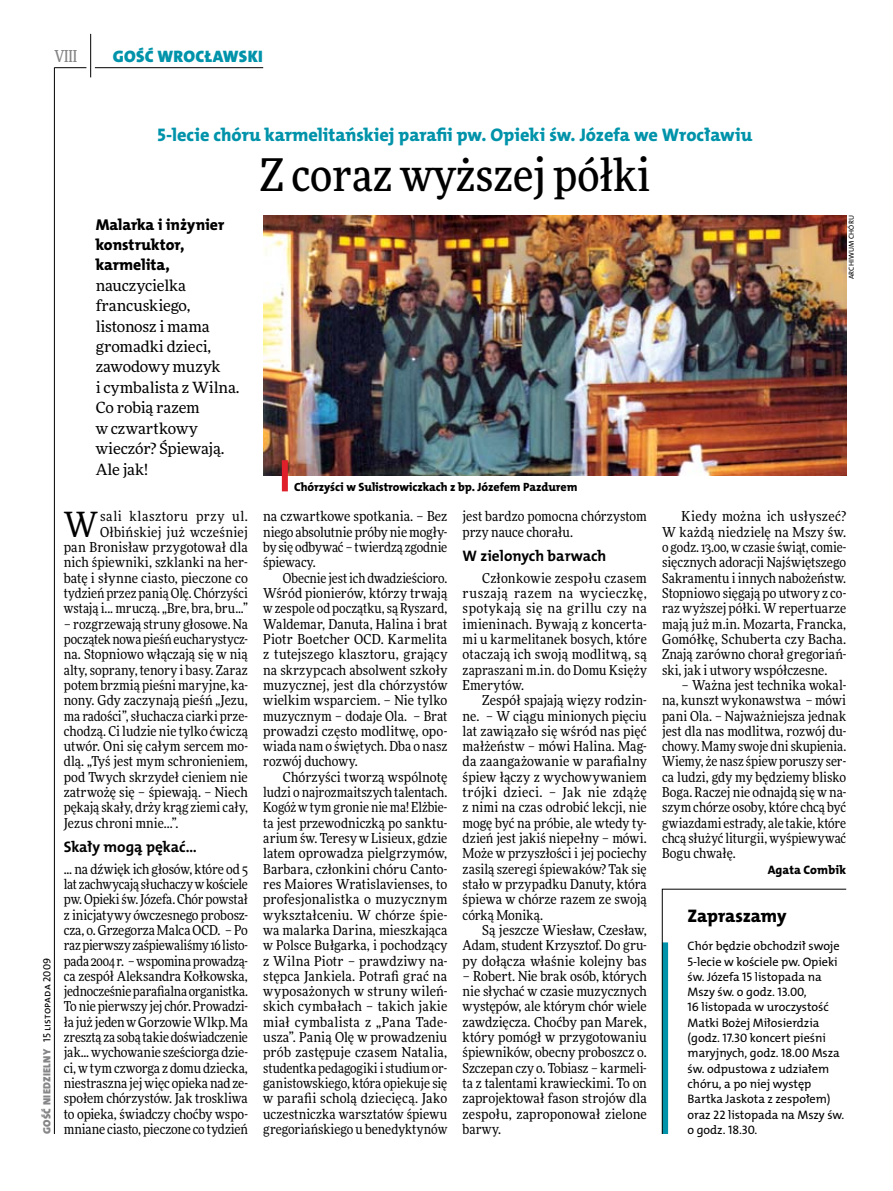
<style>
.page{position:relative;width:893px;height:1191px;background:#fff}
.page>*{position:absolute;margin:0;border:0;box-sizing:border-box;transform-origin:0 0}
.t1{font:500 45px "Freeday Narrow";color:#000}
.t2{font:34.8px "Freeday Narrow News";color:#000}
.t3{font:18.3px "The Mix HP8 Ex Bld";color:#0093aa}
.t4{font:18.3px "The Mix HP8 Ex Bld";color:#000}
.t5{font:16.65px "The Mix HP9 Blk";letter-spacing:.02em;color:#0093aa}
.t6{font:500 16.5px "Freeday Narrow";color:#858486;scale:.9 1}
.t7{font:15.75px/20.4px "The Mix HP8 Ex Bld";color:#000}
.t8{font:15.45px/20.4px "Freeday News";letter-spacing:-.005em;color:#000}
.t9{font:15.3px "The Mix HP7 Bld";color:#000}
.t10{font:13.65px/15.3px "Freeday Narrow News";letter-spacing:.005em;color:#000;text-align:justify}
.t11{font:12.3px/15.3px "The Mix HP5 Plain";letter-spacing:-.005em;color:#000}
.t12{font:12.3px "The Mix HP8 Ex Bld";letter-spacing:.02em;color:#000}
.t13{font:12px "The Mix HP8 Ex Bld";letter-spacing:-.005em;color:#000}
.t14{font:10.5px "The Mix HP5 Plain";letter-spacing:.015em;color:#000}
.t15{font:7.2px "The Mix HP5 Plain";letter-spacing:.015em;color:#000}
.s1{font-family:"The Mix HP9 Blk";color:#858486}
</style>
<div class="page">
<hr style="left:54px;top:67px;width:1px;height:1067px;background:#000">
<hr style="left:90px;top:34px;width:1px;height:43px;background:#000">
<hr style="left:54px;top:67px;width:32px;height:1px;background:#000">
<hr style="left:95px;top:67px;width:168px;height:1px;background:#000">
<svg style="left:662px;top:888px;width:185px;height:246px"></svg>
<img style="left:263px;top:215px;width:583px;height:260px">
<div style="left:282px;top:460px;width:6px;height:31px;background:#df1f2a"></div>
<p class="t6" style="left:54px;top:46px;width:27px">VIII</p>
<p class="t5" style="left:113px;top:46px;width:152px">GOŚĆ WROCŁAWSKI</p>
<h3 class="t3" style="left:157px;top:123px;width:596px">5-lecie chóru karmelitańskiej parafii pw. Opieki św. Józefa we Wrocławiu</h3>
<h1 class="t1" style="left:260px;top:147px;width:392px">Z coraz wyższej półki</h1>
<p class="t14" style="left:40px;top:1134px;width:178px;rotate:-90deg"><span class="s1">GOŚĆ NIEDZIELNY</span> 15 listopada 2009</p>
<p class="t7" style="left:96px;top:214px;width:130px">Malarka i inżynier konstruktor, karmelita,</p>
<p class="t8" style="left:96px;top:275px;width:145px">nauczycielka francuskiego, listonosz i mama gromadki dzieci, zawodowy muzyk<br>i cymbalista z Wilna.<br>Co robią razem<br>w czwartkowy wieczór? Śpiewają.<br>Ale jak!</p>
<h2 class="t2" style="left:64px;top:503px;width:36px">W</h2>
<p class="t10" style="left:64px;top:509px;width:186px;text-align:right">sali klasztoru przy ul.<br>Ołbińskiej już wcześniej<br>pan Bronisław przygotował dla nich śpiewniki, szklanki na her&shy;batę i słynne ciasto, pieczone co tydzień przez panią Olę. Chórzyści wstają i... mruczą. „Bre, bra, bru...”</p>
<p class="t10" style="left:64px;top:616px;width:186px">– rozgrzewają struny głosowe. Na początek nowa pieśń eucharystycz&shy;na. Stopniowo włączają się w nią alty, soprany, tenory i basy. Zaraz potem brzmią pieśni maryjne, ka&shy;nony. Gdy zaczynają pieśń „Jezu, ma radości”, słuchacza ciarki prze&shy;chodzą. Ci ludzie nie tylko ćwiczą utwór. Oni się całym sercem mo&shy;dlą. „Tyś jest mym schronieniem, pod Twych skrzydeł cieniem nie zatrwożę się – śpiewają. – Niech pękają skały, drży krąg ziemi cały, Jezus chroni mnie...”.</p>
<p class="t9" style="left:64px;top:837px;width:134px">Skały mogą pękać...</p>
<p class="t10" style="left:64px;top:861px;width:186px">... na dźwięk ich głosów, które od 5 lat zachwycają słuchaczy wkościele pw. Opieki św. Józefa. Chór powstał z inicjatywy ówczesnego probosz&shy;cza, o. Grzegorza Malca OCD. – Po raz pierwszy zaśpiewaliśmy 16 listo&shy;pada 2004 r. – wspomina prowadzą&shy;ca zespół Aleksandra Kołkowska, jednocześnie parafialna organistka.<br>To nie pierwszy jej chór. Prowadzi&shy;ła już jeden w Gorzowie Wlkp. Ma zresztą za sobą takie doświadczenie jak... wychowanie sześciorga dzie&shy;ci, w tym czworga z domu dziecka, niestraszna jej więc opieka nad ze&shy;społem chórzystów. Jak troskliwa to opieka, świadczy choćby wspo&shy;mniane ciasto, pieczone co tydzień</p>
<p class="t13" style="left:294px;top:479px;width:284px">Chórzyści w Sulistrowiczkach z bp. Józefem Pazdurem</p>
<p class="t10" style="left:263px;top:509px;width:186px">na czwartkowe spotkania. – Bez niego absolutnie próby nie mogły&shy;by się odbywać – twierdzą zgodnie śpiewacy.</p>
<p class="t10" style="left:263px;top:570px;width:186px;text-indent:20px">Obecnie jest ich dwadzieścioro.<br>Wśród pionierów, którzy trwają w zespole od początku, są Ryszard, Waldemar, Danuta, Halina i brat Piotr Boetcher OCD. Karmelita z tutejszego klasztoru, grający na skrzypcach absolwent szkoły muzycznej, jest dla chórzystów wielkim wsparciem. – Nie tylko muzycznym – dodaje Ola. – Brat prowadzi często modlitwę, opo&shy;wiada nam o świętych. Dba o nasz rozwój duchowy.</p>
<p class="t10" style="left:263px;top:769px;width:186px;text-indent:20px">Chórzyści tworzą wspólnotę ludzi o najrozmaitszych talentach.<br>Kogóż w tym gronie nie ma! Elżbie&shy;ta jest przewodniczką po sanktu&shy;arium św. Teresy w Lisieux, gdzie latem oprowadza pielgrzymów, Barbara, członkini chóru Canto&shy;res Maiores Wratislavienses, to profesjonalistka o muzycznym wykształceniu. W chórze śpie&shy;wa malarka Darina, mieszkająca w Polsce Bułgarka, i pochodzący z Wilna Piotr – prawdziwy na&shy;stępca Jankiela. Potrafi grać na wyposażonych w struny wileń&shy;skich cymbałach – takich jakie miał cymbalista z „Pana Tade&shy;usza”. Panią Olę w prowadzeniu prób zastępuje czasem Natalia, studentka pedagogiki istudium or&shy;ganistowskiego, która opiekuje się w parafii scholą dziecięcą. Jako uczestniczka warsztatów śpiewu gregoriańskiego u benedyktynów</p>
<p class="t10" style="left:463px;top:509px;width:186px">jest bardzo pomocna chórzystom przy nauce chorału.</p>
<p class="t9" style="left:463px;top:546px;width:145px">W zielonych barwach</p>
<p class="t10" style="left:463px;top:570px;width:186px;text-indent:20px">Członkowie zespołu czasem ruszają razem na wycieczkę, spotykają się na grillu czy na imieninach. Bywają z koncerta&shy;mi u karmelitanek bosych, które otaczają ich swoją modlitwą, są zapraszani m.in. do Domu Księży Emerytów.</p>
<p class="t10" style="left:463px;top:692px;width:186px;text-indent:20px">Zespół spajają więzy rodzin&shy;ne. – W ciągu minionych pięciu lat zawiązało się wśród nas pięć małżeństw – mówi Halina. Mag&shy;da zaangażowanie w parafialny śpiew łączy z wychowywaniem trójki dzieci. – Jak nie zdążę z nimi na czas odrobić lekcji, nie mogę być na próbie, ale wtedy ty&shy;dzień jest jakiś niepełny – mówi.<br>Może w przyszłości i jej pociechy zasilą szeregi śpiewaków? Tak się stało w przypadku Danuty, która śpiewa w chórze razem ze swoją córką Moniką.</p>
<p class="t10" style="left:463px;top:922px;width:186px;text-indent:20px">Są jeszcze Wiesław, Czesław, Adam, student Krzysztof. Do gru&shy;py dołącza właśnie kolejny bas</p>
<p class="t10" style="left:463px;top:968px;width:186px">– Robert. Nie brak osób, których nie słychać w czasie muzycznych występów, ale którym chór wiele zawdzięcza. Choćby pan Marek, który pomógł w przygotowaniu śpiewników, obecny proboszcz o.<br>Szczepan czy o. Tobiasz – karmeli&shy;ta z talentami krawieckimi. To on zaprojektował fason strojów dla zespołu, zaproponował zielone barwy.</p>
<p class="t15" style="left:847px;top:279px;width:65px;rotate:-90deg">arch iwum chóru</p>
<p class="t10" style="left:662px;top:509px;width:186px;text-indent:20px">Kiedy można ich usłyszeć?<br>W każdą niedzielę na Mszy św. o godz. 13.00, w czasie świąt, comie&shy;sięcznych adoracji Najświętszego Sakramentu i innych nabożeństw.<br>Stopniowo sięgają po utwory z co&shy;raz wyższej półki. W repertuarze mają już m.in. Mozarta, Francka, Gomółkę, Schuberta czy Bacha.<br>Znają zarówno chorał gregoriań&shy;ski, jak i utwory współczesne.</p>
<p class="t10" style="left:662px;top:677px;width:186px;text-indent:20px">– Ważna jest technika wokal&shy;na, kunszt wykonawstwa – mówi pani Ola. – Najważniejsza jednak jest dla nas modlitwa, rozwój du&shy;chowy. Mamy swoje dni skupienia.<br>Wiemy, że nasz śpiew poruszy ser&shy;ca ludzi, gdy my będziemy blisko Boga. Raczej nie odnajdą się w na&shy;szym chórze osoby, które chcą być gwiazdami estrady, ale takie, które chcą służyć liturgii, wyśpiewywać Bogu chwałę.</p>
<p class="t12" style="left:768px;top:861px;width:80px">Agata Combik</p>
<h3 class="t4" style="left:688px;top:904px;width:100px">Zapraszamy</h3>
<p class="t11" style="left:688px;top:938px;width:158px">Chór będzie obchodził swoje<br>5-lecie w kościele pw. Opieki św. Józefa 15 listopada na<br>Mszy św. o godz. 13.00,<br>16 listopada w uroczystość<br>Matki Bożej Miłosierdzia (godz. 17.30 koncert pieśni maryjnych, godz. 18.00 Msza św. odpustowa z udziałem chóru, a po niej występ<br>Bartka Jaskota z zespołem) oraz 22 listopada na Mszy św. o godz. 18.30.</p>
</div>
